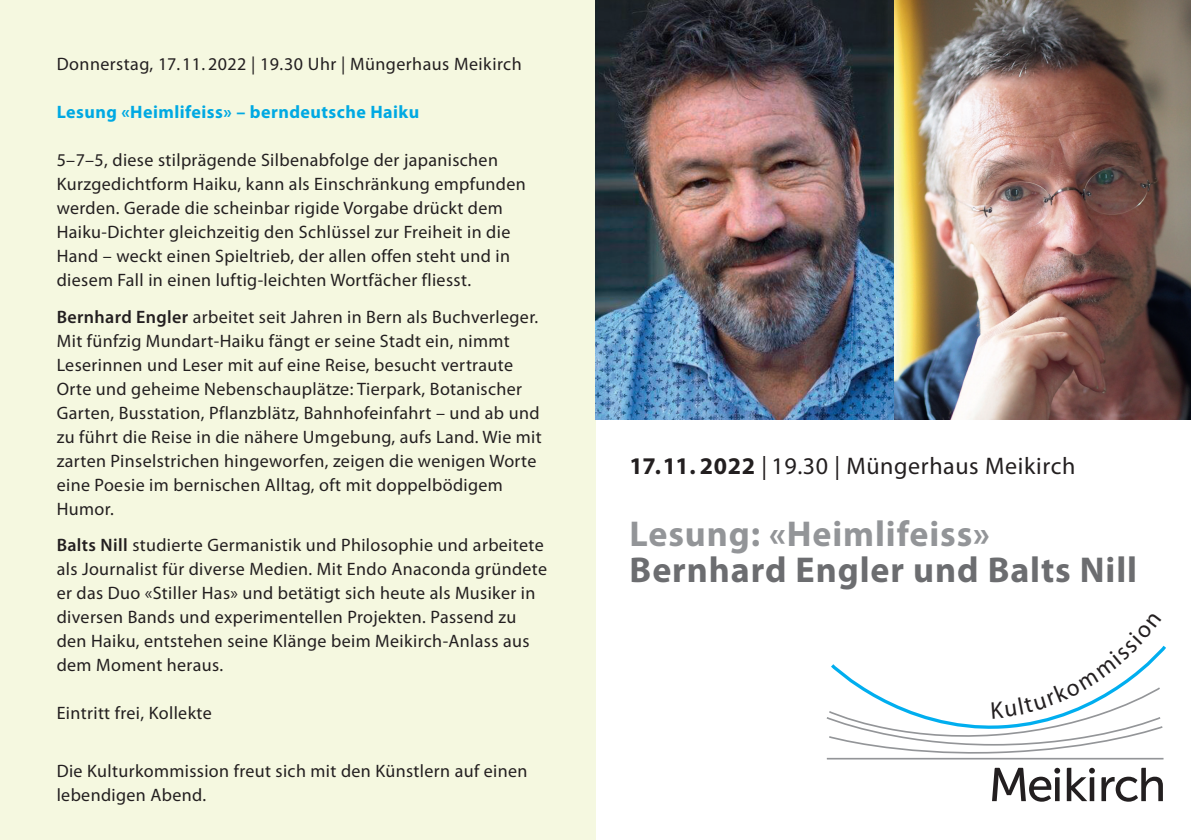
<style>
.page{position:relative;width:1191px;height:840px;background:#fff}
.page>*{position:absolute;margin:0;border:0;box-sizing:border-box;transform-origin:0 0}
.t1{font:700 36px "Myriad Pro";letter-spacing:.025em;color:#6c6d70}
.t2{font:700 36px "Myriad Pro";letter-spacing:.025em;color:#939598}
.t3{font:24px "Myriad Pro";letter-spacing:.025em;color:#231f20}
.t4{font:18px/24px "Myriad Pro";letter-spacing:.02em;color:#231f20}
.t5{font:700 18px "Myriad Pro";letter-spacing:.025em;color:#00a9e3}
.s1{font-weight:600}
.s2{font-weight:700}
</style>
<div class="page">
<div style="left:0;top:0;width:595px;height:839px;background:#f5f8e0"></div>
<svg style="left:992px;top:767px;width:170px;height:34px"></svg>
<img style="left:893px;top:0;width:298px;height:420px">
<img style="left:595px;top:0;width:298px;height:420px">
<svg style="left:826px;top:645px;width:340px;height:114px"></svg>
<p class="t4" style="left:57px;top:53px;width:466px">Donnerstag, 17.11. 2022 | 19.30 Uhr | Müngerhaus Meikirch</p>
<p class="t5" style="left:57px;top:102px;width:364px">Lesung «Heimlifeiss» – berndeutsche Haiku</p>
<p class="t4" style="left:57px;top:149px;width:470px">5–7–5, diese stilprägende Silbenabfolge der japanischen Kurzgedichtform Haiku, kann als Einschränkung empfunden werden. Gerade die scheinbar rigide Vorgabe drückt dem Haiku-Dichter gleichzeitig den Schlüssel zur Freiheit in die Hand – weckt einen Spieltrieb, der allen offen steht und in diesem Fall in einen luftig-leichten Wortfächer fliesst.</p>
<p class="t4" style="left:57px;top:304px;width:486px"><span class="s1">Bernhard Engler</span> arbeitet seit Jahren in Bern als Buchverleger.<br>Mit fünfzig Mundart-Haiku fängt er seine Stadt ein, nimmt Leserinnen und Leser mit auf eine Reise, besucht vertraute Orte und geheime Nebenschauplätze: Tierpark, Botanischer Garten, Busstation, Pflanzblätz, Bahnhofeinfahrt – und ab und zu führt die Reise in die nähere Umgebung, aufs Land. Wie mit zarten Pinselstrichen hingeworfen, zeigen die wenigen Worte eine Poesie im bernischen Alltag, oft mit doppelbödigem Humor.</p>
<p class="t4" style="left:57px;top:532px;width:492px"><span class="s1">Balts Nill</span> studierte Germanistik und Philosophie und arbeitete als Journalist für diverse Medien. Mit Endo Anaconda gründete er das Duo «Stiller Has» und betätigt sich heute als Musiker in diversen Bands und experimentellen Projekten. Passend zu den Haiku, entstehen seine Klänge beim Meikirch-Anlass aus dem Moment heraus.</p>
<p class="t4" style="left:57px;top:700px;width:156px">Eintritt frei, Kollekte</p>
<p class="t4" style="left:57px;top:758px;width:472px">Die Kulturkommission freut sich mit den Künstlern auf einen lebendigen Abend.</p>
<h2 class="t3" style="left:629px;top:453px;width:447px"><span class="s2">17. 11. 2022</span> | 19.30 | Müngerhaus Meikirch</h2>
<h1 class="t2" style="left:629px;top:514px;width:362px">Lesung: «Heimlifeiss»</h1>
<h1 class="t1" style="left:629px;top:550px;width:509px">Bernhard Engler und Balts Nill</h1>
</div>
